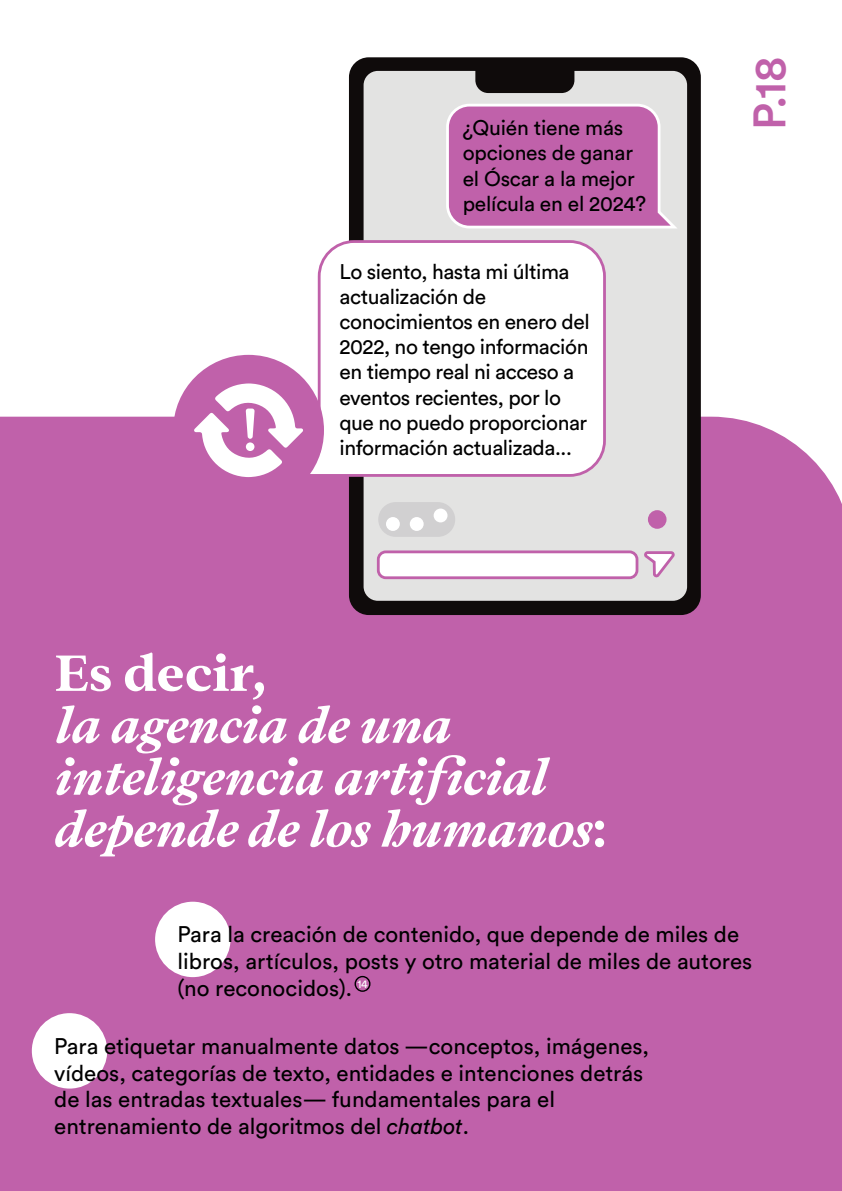
<style>
.page{position:relative;width:842px;height:1191px;background:#fff}
.page>*{position:absolute;margin:0;border:0;box-sizing:border-box;transform-origin:0 0}
.t1{font:italic 700 56px/51.9px "Addington CF";color:#fff}
.t2{font:700 56px "Addington CF";color:#fff}
.t3{font:500 45px "Circular Std";color:#c061aa}
.t4{font:22.4px/26.9px "Circular Std";color:#000}
.t5{font:21px/25.2px "Circular Std";letter-spacing:-.02em;color:#000}
.s1{font-style:normal}
.s2{font-style:italic}
</style>
<div class="page">
<div style="left:0;top:417px;width:842px;height:774px;background:#c061aa"></div>
<div style="left:349px;top:57px;width:352px;height:558px;background:#0f0b0b;border-radius:20px"></div>
<div style="left:364px;top:71px;width:323px;height:530px;background:#e3e3e2;border-radius:14px"></div>
<div style="left:475px;top:71px;width:99px;height:22px;background:#0f0b0b"></div>
<div style="left:378px;top:552px;width:259px;height:26px;background:#fff;border-radius:8px"></div>
<div style="left:377px;top:550px;width:261px;height:29px;border:3px solid #c061aa;border-radius:8px"></div>
<svg style="left:644px;top:551px;width:31px;height:27px"></svg>
<div style="left:648px;top:510px;width:18px;height:19px;background:#c061aa;border-radius:50%"></div>
<div style="left:378px;top:502px;width:77px;height:35px;background:#d1d0d1;border-radius:17px"></div>
<div style="left:386px;top:517px;width:14px;height:14px;background:#fff;border-radius:50%"></div>
<div style="left:410px;top:517px;width:14px;height:14px;background:#fff;border-radius:50%"></div>
<div style="left:434px;top:508px;width:13px;height:14px;background:#fff;border-radius:50%"></div>
<svg style="left:446px;top:104px;width:231px;height:125px;background:#c675b3"></svg>
<div style="left:292px;top:239px;width:314px;height:240px;background:#fff"></div>
<div style="left:173px;top:355px;width:151px;height:151px;background:#c061aa;border-radius:50%"></div>
<svg style="left:194px;top:383px;width:109px;height:94px"></svg>
<div style="left:32px;top:1013px;width:75px;height:75px;background:#fff;border-radius:50%"></div>
<div style="left:155px;top:901px;width:75px;height:76px;background:#fff;border-radius:50%"></div>
<div style="left:355px;top:976px;width:15px;height:15px;border:1px solid #000;border-radius:50%"></div>
<p class="t5" style="left:463px;top:115px;width:185px">¿Quién tiene más opciones de ganar el Óscar a la mejor película en el 2024?</p>
<p class="t5" style="left:339px;top:258px;width:252px">Lo siento, hasta mi última actualización de conocimientos en enero del<br>2022, no tengo información en tiempo real ni acceso a eventos recientes, por lo que no puedo proporcionar información actualizada...</p>
<h1 class="t2" style="left:55px;top:640px;width:212px">Es decir,</h1>
<h1 class="t1" style="left:55px;top:701px;width:553px">la agencia de una inteligencia artificial depende de los humanos<span class="s1">:</span></h1>
<h2 class="t3" style="left:741px;top:130px;width:75px;rotate:-90deg">P.18</h2>
<p class="t4" style="left:177px;top:920px;width:576px">Para la creación de contenido, que depende de miles de libros, artículos, posts y otro material de miles de autores (no reconocidos). <sup>14</sup></p>
<p class="t4" style="left:54px;top:1032px;width:596px">Para etiquetar manualmente datos —conceptos, imágenes, vídeos, categorías de texto, entidades e intenciones detrás de las entradas textuales— fundamentales para el entrenamiento de algoritmos del <span class="s2">chatbot</span>.</p>
</div>
